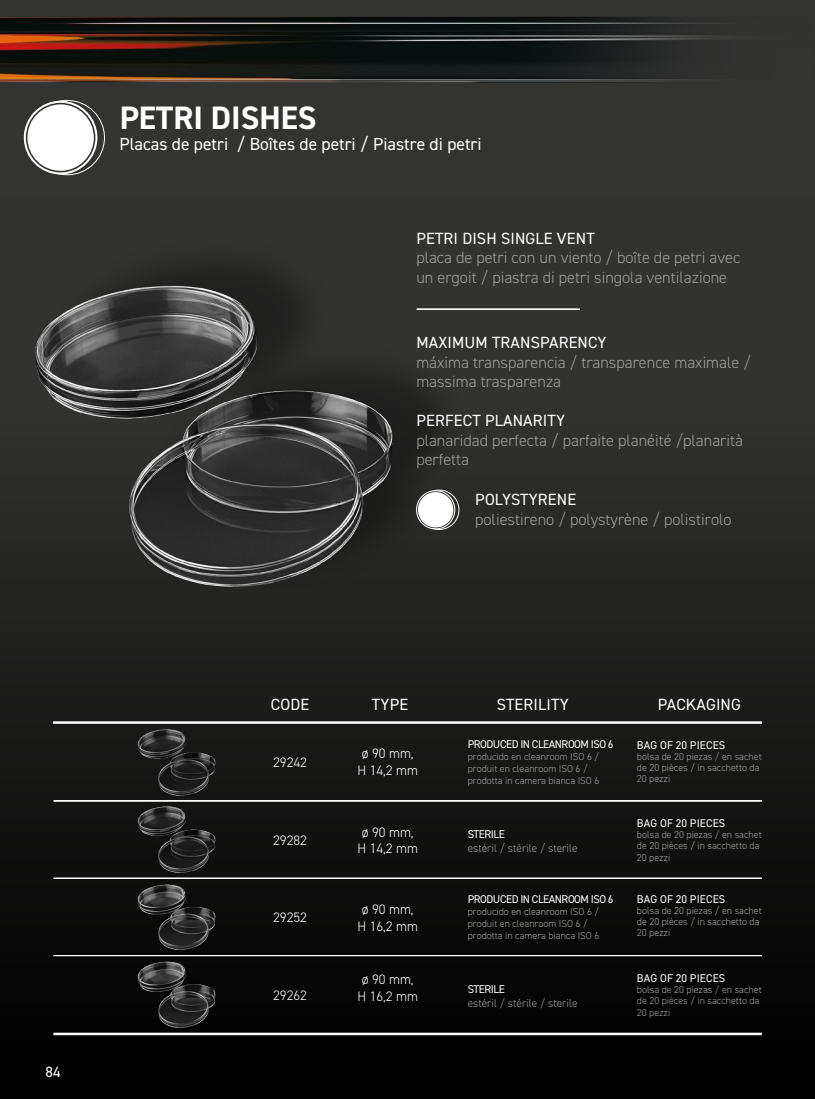
<style>
.page{position:relative;width:815px;height:1099px;background:#fff}
.page>*{position:absolute;margin:0;border:0;box-sizing:border-box;transform-origin:0 0}
.t1{font:700 32.5px "DIN2014";color:#fff}
.t2{font:17.5px "DIN2014";color:#fff}
.t3{font:300 16.25px/19.5px "DIN2014";color:#a1a1a1}
.t4{font:16.25px "DIN2014";letter-spacing:.01em;color:#fff}
.t5{font:15px "DIN2014";color:#fff}
.t6{font:300 13.75px/16.5px "DIN2014";color:#fff;text-align:center}
.t7{font:11.25px "DIN2014";letter-spacing:-.04em;color:#fff}
.t8{font:11.25px "DIN2014";letter-spacing:.01em;color:#fff}
.t9{font:300 11.25px "DIN2014";color:#a1a1a1}
.t10{font:300 10px/11.2px "DIN2014";color:#a1a1a1}
</style>
<div class="page">
<svg style="left:0;top:0;width:815px;height:197px;fill:#333332"></svg>
<div style="left:0;top:197px;width:815px;height:901px;background:linear-gradient(to bottom,#3b3b3a,#020202)"></div>
<div style="left:57px;top:236px;width:410px;height:355px;background:#000;opacity:.35"></div>
<img style="left:29px;top:255px;width:369px;height:362px">
<hr style="left:417px;top:309px;width:163px;height:1px;background:#fff">
<img style="left:136px;top:723px;width:80px;height:76px">
<img style="left:136px;top:801px;width:80px;height:231px">
<hr style="left:54px;top:800px;width:708px;height:1px;background:#fff">
<hr style="left:54px;top:955px;width:708px;height:1px;background:#fff">
<hr style="left:54px;top:877px;width:708px;height:1px;background:#fff">
<hr style="left:53px;top:721px;width:709px;height:2px;background:#fff">
<hr style="left:53px;top:1032px;width:709px;height:3px;background:#fff">
<svg style="left:24px;top:100px;width:81px;height:75px"></svg>
<svg style="left:416px;top:489px;width:44px;height:41px"></svg>
<h1 class="t1" style="left:120px;top:96px;width:198px">PETRI DISHES</h1>
<h2 class="t2" style="left:120px;top:133px;width:364px">Placas de petri / Boîtes de petri / Piastre di petri</h2>
<h3 class="t4" style="left:416px;top:228px;width:180px">PETRI DISH SINGLE VENT</h3>
<h3 class="t3" style="left:416px;top:248px;width:325px">placa de petri con un viento / boîte de petri avec un ergoit / piastra di petri singola ventilazione</h3>
<h3 class="t4" style="left:416px;top:332px;width:192px">MAXIMUM TRANSPARENCY</h3>
<h3 class="t3" style="left:416px;top:352px;width:336px">máxima transparencia / transparence maximale / massima trasparenza</h3>
<h3 class="t4" style="left:416px;top:410px;width:150px">PERFECT PLANARITY</h3>
<h3 class="t3" style="left:416px;top:430px;width:328px">planaridad perfecta / parfaite planéité /planarità perfetta</h3>
<h3 class="t4" style="left:475px;top:489px;width:102px">POLYSTYRENE</h3>
<h3 class="t3" style="left:475px;top:509px;width:258px">poliestireno / polystyrène / polistirolo</h3>
<h3 class="t5" style="left:46px;top:1062px;width:16px">84</h3>
<h3 class="t4" style="left:271px;top:694px;width:40px">CODE</h3>
<h3 class="t4" style="left:497px;top:694px;width:73px">STERILITY</h3>
<h3 class="t4" style="left:658px;top:694px;width:85px">PACKAGING</h3>
<h3 class="t4" style="left:372px;top:694px;width:38px">TYPE</h3>
<h3 class="t6" style="left:273px;top:753px;width:35px">29242</h3>
<h3 class="t6" style="left:273px;top:832px;width:35px">29282</h3>
<h3 class="t6" style="left:273px;top:909px;width:35px">29252</h3>
<h3 class="t6" style="left:273px;top:986px;width:35px">29262</h3>
<h3 class="t6" style="left:358px;top:745px;width:62px">ø 90 mm,<br>H 14,2 mm</h3>
<h3 class="t6" style="left:358px;top:823px;width:62px">ø 90 mm,<br>H 14,2 mm</h3>
<h3 class="t6" style="left:358px;top:901px;width:62px">ø 90 mm,<br>H 16,2 mm</h3>
<h3 class="t6" style="left:358px;top:971px;width:62px">ø 90 mm,<br>H 16,2 mm</h3>
<p class="t7" style="left:468px;top:736px;width:147px">PRODUCED IN CLEANROOM ISO 6</p>
<p class="t10" style="left:468px;top:750px;width:133px;line-height:12px">producido en cleanroom ISO 6 / produit en cleanroom ISO 6 / prodotta in camera bianca ISO 6</p>
<p class="t7" style="left:468px;top:827px;width:39px">STERILE</p>
<p class="t9" style="left:468px;top:841px;width:111px">estéril / stérile / sterile</p>
<p class="t7" style="left:468px;top:892px;width:147px">PRODUCED IN CLEANROOM ISO 6</p>
<p class="t10" style="left:468px;top:905px;width:133px;line-height:12px">producido en cleanroom ISO 6 / produit en cleanroom ISO 6 / prodotta in camera bianca ISO 6</p>
<p class="t7" style="left:468px;top:982px;width:39px">STERILE</p>
<p class="t9" style="left:468px;top:995px;width:111px">estéril / stérile / sterile</p>
<p class="t8" style="left:637px;top:737px;width:90px">BAG OF 20 PIECES</p>
<p class="t10" style="left:637px;top:750px;width:126px">bolsa de 20 piezas / en sachet de 20 pièces / in sacchetto da<br>20 pezzi</p>
<p class="t8" style="left:637px;top:816px;width:90px">BAG OF 20 PIECES</p>
<p class="t10" style="left:637px;top:829px;width:126px">bolsa de 20 piezas / en sachet de 20 pièces / in sacchetto da<br>20 pezzi</p>
<p class="t8" style="left:637px;top:891px;width:90px">BAG OF 20 PIECES</p>
<p class="t10" style="left:637px;top:904px;width:126px">bolsa de 20 piezas / en sachet de 20 pièces / in sacchetto da<br>20 pezzi</p>
<p class="t8" style="left:637px;top:971px;width:90px">BAG OF 20 PIECES</p>
<p class="t10" style="left:637px;top:984px;width:126px">bolsa de 20 piezas / en sachet de 20 pièces / in sacchetto da<br>20 pezzi</p>
</div>
